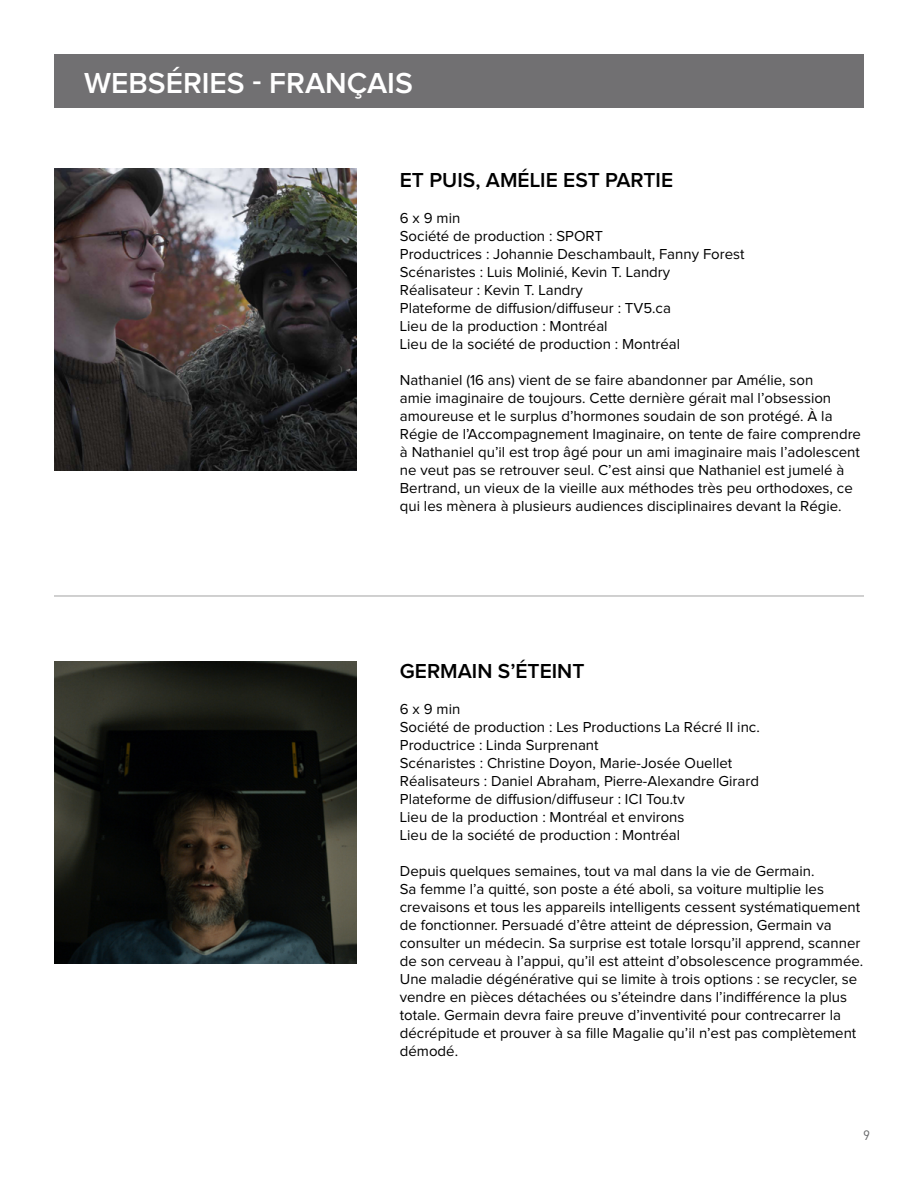
<style>
.page{position:relative;width:918px;height:1188px;background:#fff}
.page>*{position:absolute;margin:0;border:0;box-sizing:border-box;transform-origin:0 0}
.t1{font:600 30px "Proxima Nova";color:#fff}
.t2{font:600 21px "Proxima Nova";color:#000}
.t3{font:15px/18px "Proxima Nova";color:#000}
.t4{font:13.5px "DIN Pro";color:#656668}
</style>
<div class="page">
<div style="left:54px;top:54px;width:810px;height:54px;background:#717072"></div>
<hr style="left:54px;top:595px;width:810px;height:2px;background:#000">
<img style="left:54px;top:168px;width:302px;height:302px">
<img style="left:54px;top:662px;width:302px;height:302px">
<h1 class="t1" style="left:84px;top:69px;width:330px">WEBSÉRIES - FRANÇAIS</h1>
<h2 class="t2" style="left:400px;top:171px;width:275px">ET PUIS, AMÉLIE EST PARTIE</h2>
<p class="t3" style="left:400px;top:210px;width:346px">6 x 9 min<br>Société de production : SPORT<br>Productrices : Johannie Deschambault, Fanny Forest Scénaristes : Luis Molinié, Kevin T. Landry Réalisateur : Kevin T. Landry<br>Plateforme de diffusion/diffuseur : TV5.ca<br>Lieu de la production : Montréal<br>Lieu de la société de production : Montréal</p>
<p class="t3" style="left:400px;top:372px;width:463px">Nathaniel (16 ans) vient de se faire abandonner par Amélie, son<br>amie imaginaire de toujours. Cette dernière gérait mal l’obsession amoureuse et le surplus d’hormones soudain de son protégé. À la Régie de l’Accompagnement Imaginaire, on tente de faire comprendre à Nathaniel qu’il est trop âgé pour un ami imaginaire mais l’adolescent ne veut pas se retrouver seul. C’est ainsi que Nathaniel est jumelé à Bertrand, un vieux de la vieille aux méthodes très peu orthodoxes, ce qui les mènera à plusieurs audiences disciplinaires devant la Régie.</p>
<h2 class="t2" style="left:400px;top:662px;width:186px">GERMAIN S’ÉTEINT</h2>
<p class="t3" style="left:400px;top:701px;width:362px">6 x 9 min<br>Société de production : Les Productions La Récré II inc.<br>Productrice : Linda Surprenant<br>Scénaristes : Christine Doyon, Marie-Josée Ouellet Réalisateurs : Daniel Abraham, Pierre-Alexandre Girard Plateforme de diffusion/diffuseur : ICI Tou.tv<br>Lieu de la production : Montréal et environs<br>Lieu de la société de production : Montréal</p>
<p class="t3" style="left:400px;top:863px;width:465px">Depuis quelques semaines, tout va mal dans la vie de Germain.<br>Sa femme l’a quitté, son poste a été aboli, sa voiture multiplie les crevaisons et tous les appareils intelligents cessent systématiquement de fonctionner. Persuadé d’être atteint de dépression, Germain va consulter un médecin. Sa surprise est totale lorsqu’il apprend, scanner de son cerveau à l’appui, qu’il est atteint d’obsolescence programmée.<br>Une maladie dégénérative qui se limite à trois options : se recycler, se vendre en pièces détachées ou s’éteindre dans l’indifférence la plus totale. Germain devra faire preuve d’inventivité pour contrecarrer la décrépitude et prouver à sa fille Magalie qu’il n’est pas complètement démodé.</p>
<p class="t4" style="left:863px;top:1126px;width:9px">9</p>
</div>
